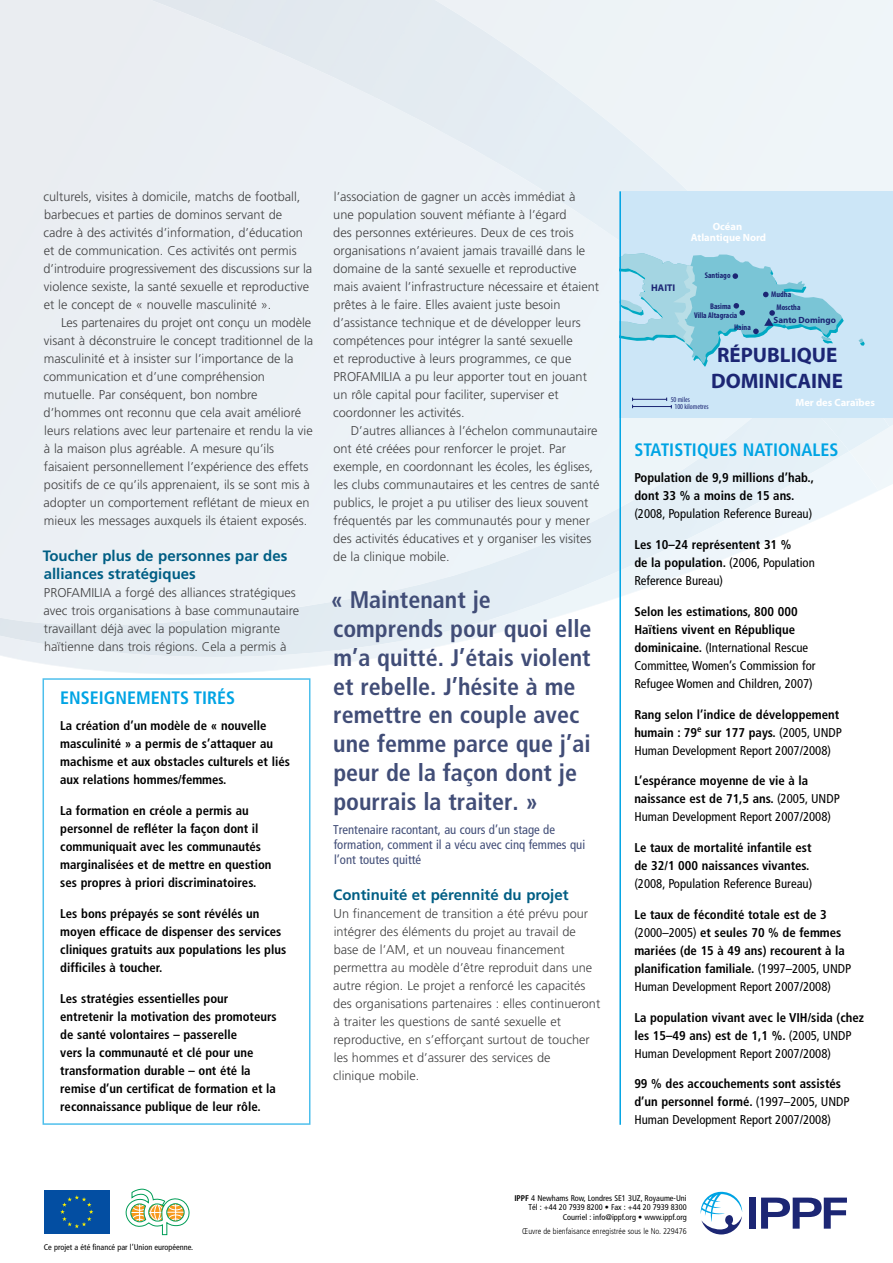
<style>
.page{position:relative;width:893px;height:1263px;background:#fff}
.page>*{position:absolute;margin:0;border:0;box-sizing:border-box;transform-origin:0 0}
.t1{font:700 condensed 24px/28.8px "Frutiger";color:#414d77}
.t2{font:700 21px/25.2px "Myriad Pro";color:#1c2674}
.t3{font:700 condensed 18px "Frutiger";color:#00a4e4}
.t4{font:700 15px/18px "Frutiger";color:#005e84}
.t5{font:300 12.75px/18px "Frutiger";color:#414142}
.t6{font:700 condensed 12.75px/18px "Frutiger";color:#000}
.t7{font:condensed 12.75px/18px "Frutiger";color:#000}
.t8{font:condensed 12.75px/15.3px "Frutiger";color:#414d77}
.t9{font:700 10.5px/11.4px "Myriad Pro";color:#fff;text-align:center}
.t10{font:700 9.75px "Myriad Pro";color:#1c2674}
.t11{font:700 9px "Myriad Pro";color:#1c2674}
.t12{font:condensed 8.25px/9.9px "Frutiger";color:#000;text-align:right}
.t13{font:700 condensed 8.25px "Myriad Pro";color:#1c2674}
.t14{font:300 condensed 8.25px "Frutiger";color:#000}
.t15{font:condensed 7.5px/7.6px "Myriad Pro";color:#1c2674}
.s1{font-weight:400}
.s2{font-weight:700}
</style>
<div class="page">
<div style="left:830px;top:0;width:63px;height:491px;background:#eff5f9"></div>
<img style="left:849px;top:451px;width:29px;height:54px">
<img style="left:534px;top:537px;width:27px;height:11px">
<img style="left:849px;top:418px;width:40px;height:33px">
<div style="left:790px;top:418px;width:59px;height:33px;background:#e5f1f7"></div>
<div style="left:106px;top:0;width:684px;height:384px;background:#ebf0f5"></div>
<div style="left:620px;top:191px;width:273px;height:227px;background:#cce6f7"></div>
<svg style="left:858px;top:339px;width:7px;height:7px"></svg>
<svg style="left:621px;top:253px;width:223px;height:114px"></svg>
<hr style="left:632px;top:399px;width:35px;height:1px;background:#1c2674">
<hr style="left:633px;top:406px;width:38px;height:1px;background:#1c2674">
<hr style="left:619px;top:191px;width:2px;height:934px;background:#00a4e4">
<div style="left:749px;top:1197px;width:7px;height:31px;background:#1c2674"></div>
<svg style="left:761px;top:1197px;width:86px;height:31px"></svg>
<svg style="left:701px;top:1192px;width:41px;height:42px"></svg>
<div style="left:44px;top:1190px;width:66px;height:44px;background:#034ea2"></div>
<svg style="left:60px;top:1195px;width:33px;height:33px"></svg>
<svg style="left:126px;top:1189px;width:63px;height:46px"></svg>
<p class="t5" style="left:44px;top:188px;width:270px">culturels, visites à domicile, matchs de football, barbecues et parties de dominos servant de cadre à des activités d’information, d’éducation et de communication. Ces activités ont permis d’introduire progressivement des discussions sur la violence sexiste, la santé sexuelle et reproductive et le concept de « nouvelle masculinité ».</p>
<p class="t5" style="left:44px;top:314px;width:271px;text-indent:18px">Les partenaires du projet ont conçu un modèle visant à déconstruire le concept traditionnel de la masculinité et à insister sur l’importance de la communication et d’une compréhension mutuelle. Par conséquent, bon nombre d’hommes ont reconnu que cela avait amélioré leurs relations avec leur partenaire et rendu la vie à la maison plus agréable. A mesure qu’ils faisaient personnellement l’expérience des effets positifs de ce qu’ils apprenaient, ils se sont mis à adopter un comportement reflétant de mieux en mieux les messages auxquels ils étaient exposés.</p>
<p class="t4" style="left:43px;top:547px;width:246px">Toucher plus de personnes par des alliances stratégiques</p>
<p class="t5" style="left:44px;top:584px;width:257px">PROFAMILIA a forgé des alliances stratégiques avec trois organisations à base communautaire travaillant déjà avec la population migrante haïtienne dans trois régions. Cela a permis à</p>
<h3 class="t3" style="left:60px;top:687px;width:176px">ENSEIGNEMENTS TIRÉS</h3>
<p class="t6" style="left:60px;top:717px;width:231px">La création d’un modèle de « nouvelle masculinité » a permis de s’attaquer au machisme et aux obstacles culturels et liés aux relations hommes/femmes.</p>
<p class="t6" style="left:60px;top:802px;width:213px">La formation en créole a permis au personnel de refléter la façon dont il communiquait avec les communautés marginalisées et de mettre en question ses propres à priori discriminatoires.</p>
<p class="t6" style="left:60px;top:904px;width:227px">Les bons prépayés se sont révélés un moyen efficace de dispenser des services cliniques gratuits aux populations les plus difficiles à toucher.</p>
<p class="t6" style="left:60px;top:989px;width:218px">Les stratégies essentielles pour entretenir la motivation des promoteurs de santé volontaires – passerelle<br>vers la communauté et clé pour une transformation durable – ont été la remise d’un certificat de formation et la reconnaissance publique de leur rôle.</p>
<p class="t5" style="left:333px;top:188px;width:267px">l’association de gagner un accès immédiat à<br>une population souvent méfiante à l’égard<br>des personnes extérieures. Deux de ces trois organisations n’avaient jamais travaillé dans le domaine de la santé sexuelle et reproductive mais avaient l’infrastructure nécessaire et étaient prêtes à le faire. Elles avaient juste besoin d’assistance technique et de développer leurs compétences pour intégrer la santé sexuelle<br>et reproductive à leurs programmes, ce que PROFAMILIA a pu leur apporter tout en jouant un rôle capital pour faciliter, superviser et coordonner les activités.</p>
<p class="t5" style="left:333px;top:422px;width:268px;text-indent:17px">D’autres alliances à l’échelon communautaire ont été créées pour renforcer le projet. Par exemple, en coordonnant les écoles, les églises, les clubs communautaires et les centres de santé publics, le projet a pu utiliser des lieux souvent fréquentés par les communautés pour y mener des activités éducatives et y organiser les visites de la clinique mobile.</p>
<h1 class="t1" style="left:331px;top:585px;width:262px">« Maintenant je comprends pour quoi elle m’a quitté. J’étais violent et rebelle. J’hésite à me remettre en couple avec une femme parce que j’ai peur de la façon dont je pourrais la traiter. »</h1>
<p class="t8" style="left:333px;top:822px;width:254px">Trentenaire racontant, au cours d’un stage de formation, comment il a vécu avec cinq femmes qui l’ont toutes quitté</p>
<p class="t4" style="left:333px;top:886px;width:237px">Continuité et pérennité du projet</p>
<p class="t5" style="left:333px;top:905px;width:269px">Un financement de transition a été prévu pour intégrer des éléments du projet au travail de base de l’AM, et un nouveau financement permettra au modèle d’être reproduit dans une autre région. Le projet a renforcé les capacités des organisations partenaires : elles continueront à traiter les questions de santé sexuelle et reproductive, en s’efforçant surtout de toucher les hommes et d’assurer des services de<br>clinique mobile.</p>
<p class="t10" style="left:651px;top:282px;width:26px">HAITI</p>
<p class="t9" style="left:691px;top:220px;width:77px">Océan<br>Atlantique Nord</p>
<p class="t13" style="left:705px;top:271px;width:27px">Santiago</p>
<p class="t13" style="left:710px;top:301px;width:23px">Basima</p>
<p class="t13" style="left:694px;top:311px;width:45px">Villa Altagracia</p>
<p class="t13" style="left:734px;top:322px;width:18px">Haina</p>
<p class="t13" style="left:771px;top:290px;width:21px">Mudha</p>
<p class="t13" style="left:776px;top:303px;width:26px">Mosctha</p>
<p class="t11" style="left:773px;top:315px;width:64px">Santo Domingo</p>
<h2 class="t2" style="left:711px;top:343px;width:133px">RÉPUBLIQUE<br>DOMINICAINE</h2>
<p class="t15" style="left:674px;top:395px;width:36px;text-indent:-4px">50 miles<br>100 kilometres</p>
<p class="t9" style="left:796px;top:396px;width:81px">Mer des Caraïbes</p>
<h3 class="t3" style="left:634px;top:439px;width:206px">STATISTIQUES NATIONALES</h3>
<p class="t6" style="left:634px;top:469px;width:181px">Population de 9,9 millions d’hab., dont 33 % a moins de 15 ans.</p>
<p class="t7" style="left:634px;top:505px;width:179px">(2008, Population Reference Bureau)</p>
<p class="t6" style="left:634px;top:536px;width:182px">Les 10–24 représentent 31 %<br>de la population. <span class="s1">(2006, Population<br>Reference Bureau)</span></p>
<p class="t7" style="left:634px;top:602px;width:183px"><span class="s2">Selon les estimations, 800 000<br>Haïtiens vivent en République dominicaine.</span> (International Rescue Committee, Women’s Commission for Refugee Women and Children, 2007)</p>
<p class="t6" style="left:634px;top:705px;width:209px">Rang selon l’indice de développement humain : 79<sup>e</sup> sur 177 pays. <span class="s1">(2005, UNDP<br>Human Development Report 2007/2008)</span></p>
<p class="t6" style="left:634px;top:772px;width:207px">L’espérance moyenne de vie à la naissance est de 71,5 ans. <span class="s1">(2005, UNDP<br>Human Development Report 2007/2008)</span></p>
<p class="t6" style="left:634px;top:839px;width:179px">Le taux de mortalité infantile est de 32/1 000 naissances vivantes.</p>
<p class="t7" style="left:634px;top:875px;width:179px">(2008, Population Reference Bureau)</p>
<p class="t6" style="left:634px;top:905px;width:218px">Le taux de fécondité totale est de 3 <span class="s1">(2000–2005)</span> et seules 70 % de femmes mariées (de 15 à 49 ans) recourent à la planification familiale. <span class="s1">(1997–2005, UNDP Human Development Report 2007/2008)</span></p>
<p class="t6" style="left:634px;top:1008px;width:231px">La population vivant avec le VIH/sida (chez les 15–49 ans) est de 1,1 %. <span class="s1">(2005, UNDP<br>Human Development Report 2007/2008)</span></p>
<p class="t6" style="left:634px;top:1075px;width:217px">99 % des accouchements sont assistés d’un personnel formé. <span class="s1">(1997–2005, UNDP<br>Human Development Report 2007/2008)</span></p>
<p class="t12" style="left:44px;top:1242px;width:151px">Ce projet a été financé par l’Union européenne.</p>
<p class="t12" style="left:514px;top:1193px;width:174px"><span class="s2">IPPF</span> 4 Newhams Row, Londres SE1 3UZ, Royaume-Uni<br>Tél : +44 20 7939 8200 • Fax : +44 20 7939 8300<br>Courriel : info@ippf.org • www.ippf.org</p>
<p class="t14" style="left:522px;top:1227px;width:166px">Œuvre de bienfaisance enregistrée sous le No. 229476</p>
</div>
